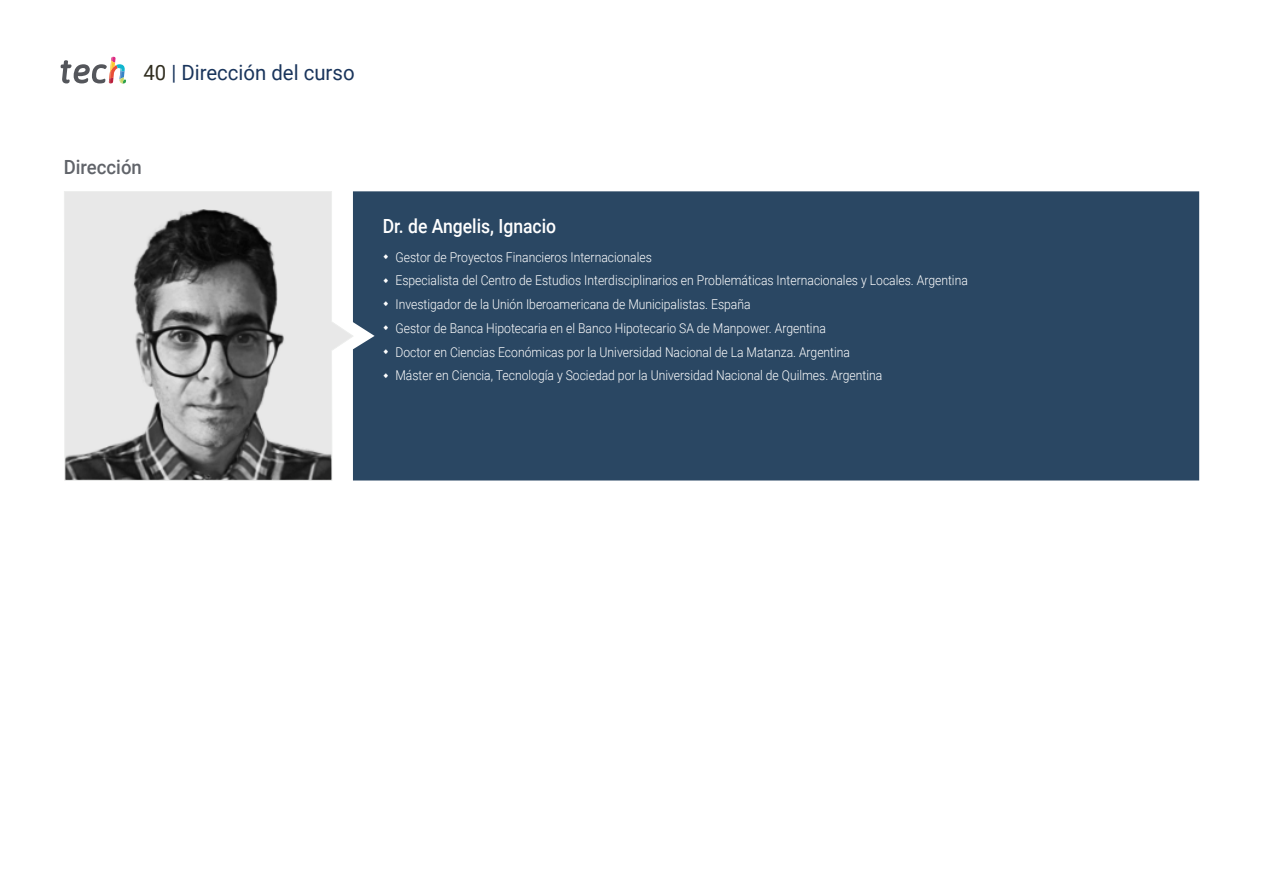
<style>
.page{position:relative;width:1263px;height:893px;background:#fff}
.page>*{position:absolute;margin:0;border:0;box-sizing:border-box;transform-origin:0 0}
.t1{font:21px "Roboto";color:#1a355c}
.t2{font:500 19.5px "Roboto";color:#fff;scale:.9 1}
.t3{font:500 19.5px "Roboto";color:#61646a;scale:.95 1}
.t4{font:300 13.5px/23.7px "Roboto";color:#fff;scale:.9 1}
.s1{color:#312e20}
</style>
<div class="page">
<svg style="left:61px;top:57px;width:65px;height:27px"></svg>
<div style="left:354px;top:191px;width:845px;height:289px;background:#2a4763"></div>
<svg style="left:64px;top:191px;width:290px;height:290px;background:#ababab"></svg>
<svg style="left:384px;top:254px;width:4px;height:5px"></svg>
<svg style="left:384px;top:278px;width:4px;height:5px"></svg>
<svg style="left:384px;top:301px;width:4px;height:5px"></svg>
<svg style="left:384px;top:325px;width:4px;height:5px"></svg>
<svg style="left:384px;top:349px;width:4px;height:5px"></svg>
<svg style="left:384px;top:373px;width:4px;height:5px"></svg>
<h1 class="t1" style="left:144px;top:57px;width:213px"><span class="s1">40</span> | Dirección del curso</h1>
<h2 class="t3" style="left:64px;top:154px;width:84px">Dirección</h2>
<h2 class="t2" style="left:383px;top:212px;width:194px">Dr. de Angelis, Ignacio</h2>
<p class="t4" style="left:395px;top:244px;width:637px">Gestor de Proyectos Financieros Internacionales<br>Especialista del Centro de Estudios Interdisciplinarios en Problemáticas Internacionales y Locales. Argentina Investigador de la Unión Iberoamericana de Municipalistas. España<br>Gestor de Banca Hipotecaria en el Banco Hipotecario SA de Manpower. Argentina<br>Doctor en Ciencias Económicas por la Universidad Nacional de La Matanza. Argentina<br>Máster en Ciencia, Tecnología y Sociedad por la Universidad Nacional de Quilmes. Argentina</p>
</div>
